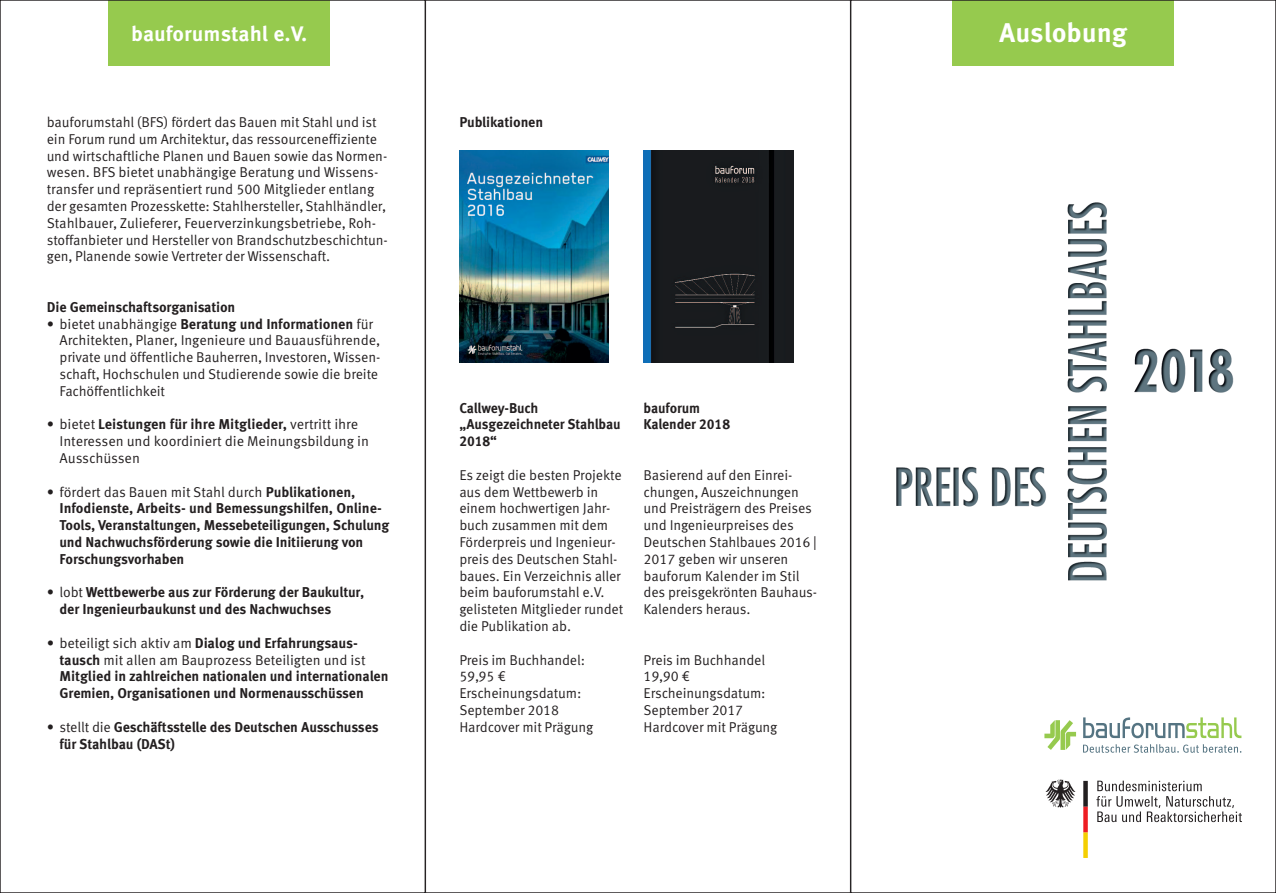
<style>
.page{position:relative;width:1276px;height:893px;background:#fff}
.page>*{position:absolute;margin:0;border:0;box-sizing:border-box;transform-origin:0 0}
.t1{font:700 27px "Meta Corr";letter-spacing:-.005em;color:#fff}
.t2{font:700 21px "Meta Corr";color:#fff}
.t3{font:14.25px/16.8px "Meta Corr";letter-spacing:-.01em;color:#231f20}
.t4{font:700 14.25px/16.8px "Meta Corr";letter-spacing:-.01em;color:#231f20}
.t5{font:700 14.25px/16.8px "Meta Corr";letter-spacing:-.01em;color:#231f20;scale:.95 1}
.s1{font-weight:700}
.s2{font-weight:400}
</style>
<div class="page">
<svg style="left:1045px;top:780px;width:30px;height:28px"></svg>
<svg style="left:1083px;top:781px;width:4px;height:77px"></svg>
<svg style="left:1096px;top:781px;width:146px;height:41px"></svg>
<div style="left:952px;top:0;width:222px;height:66px;background:#96ca4e"></div>
<svg style="left:1083px;top:717px;width:158px;height:21px"></svg>
<svg style="left:1083px;top:744px;width:158px;height:9px"></svg>
<svg style="left:1044px;top:720px;width:32px;height:30px"></svg>
<div style="left:108px;top:0;width:222px;height:66px;background:#96ca4e"></div>
<img style="left:896px;top:202px;width:338px;height:379px">
<img style="left:459px;top:150px;width:150px;height:212px">
<img style="left:643px;top:150px;width:150px;height:212px">
<h2 class="t2" style="left:131px;top:26px;width:178px">bauforumstahl e.V.</h2>
<h1 class="t1" style="left:999px;top:23px;width:130px">Auslobung</h1>
<p class="t3" style="left:47px;top:115px;width:342px">bauforumstahl (BFS) fördert das Bauen mit Stahl und ist ein Forum rund um Architektur, das ressourceneffiziente und wirtschaftliche Planen und Bauen sowie das Normen&shy;wesen. BFS bietet unabhängige Beratung und Wissens&shy;transfer und repräsentiert rund 500 Mitglieder entlang der gesamten Prozesskette: Stahlhersteller, Stahlhändler, Stahlbauer, Zulieferer, Feuerverzinkungsbetriebe, Roh&shy;stoffanbieter und Hersteller von Brandschutzbeschichtun&shy;gen, Planende sowie Vertreter der Wissenschaft.</p>
<p class="t4" style="left:47px;top:300px;width:190px">Die Gemeinschaftsorganisation</p>
<p class="t3" style="left:60px;top:317px;width:322px;text-indent:-13px">• bietet unabhängige <span class="s1">Beratung und Informationen</span> für Architekten, Planer, Ingenieure und Bauausführende, private und öffentliche Bauherren, Investoren, Wissen&shy;schaft, Hochschulen und Studierende sowie die breite Fachöffentlichkeit</p>
<p class="t3" style="left:60px;top:417px;width:311px;text-indent:-13px">• bietet <span class="s1">Leistungen für ihre Mitglieder,</span> vertritt ihre<br>Interessen und koordiniert die Meinungsbildung in<br>Ausschüssen</p>
<p class="t4" style="left:60px;top:485px;width:331px;text-indent:-13px"><span class="s2">• fördert das Bauen mit Stahl durch</span> Publikationen, Infodienste, Arbeits- und Bemessungshilfen, Online-Tools, Veranstaltungen, Messebeteiligungen, Schulung und Nachwuchsförderung sowie die Initiierung von Forschungsvorhaben</p>
<p class="t4" style="left:60px;top:585px;width:306px;text-indent:-13px"><span class="s2">• lobt</span> Wettbewerbe aus zur Förderung der Baukultur, der Ingenieurbaukunst und des Nachwuchses</p>
<p class="t4" style="left:60px;top:636px;width:330px;text-indent:-13px"><span class="s2">• beteiligt sich aktiv am</span> Dialog und Erfahrungsaus&shy;tausch <span class="s2">mit allen am Bauprozess Beteiligten und ist </span>Mitglied in zahlreichen nationalen und internationalen Gremien, Organisationen und Normenausschüssen</p>
<p class="t4" style="left:60px;top:720px;width:321px;text-indent:-13px"><span class="s2">• stellt die</span> Geschäftsstelle des Deutschen Ausschusses für Stahlbau (DASt)</p>
<p class="t4" style="left:459px;top:115px;width:85px">Publikationen</p>
<p class="t5" style="left:459px;top:401px;width:171px">Callwey-Buch „Ausgezeichneter Stahlbau<br>2018“</p>
<p class="t3" style="left:459px;top:468px;width:165px">Es zeigt die besten Projekte aus dem Wettbewerb in einem hochwertigen Jahr&shy;buch zusammen mit dem<br>Förderpreis und Ingenieur&shy;preis des Deutschen Stahl&shy;baues. Ein Verzeichnis aller beim bauforumstahl e.V. gelisteten Mitglieder rundet die Publikation ab.</p>
<p class="t3" style="left:459px;top:653px;width:135px">Preis im Buchhandel:<br>59,95 €<br>Erscheinungsdatum:<br>September 2018<br>Hardcover mit Prägung</p>
<p class="t5" style="left:643px;top:401px;width:93px">bauforum<br>Kalender 2018</p>
<p class="t3" style="left:643px;top:468px;width:175px">Basierend auf den Einrei&shy;chungen, Auszeichnungen und Preisträgern des Preises und Ingenieurpreises des<br>Deutschen Stahlbaues 2016 |<br>2017 geben wir unseren bauforum Kalender im Stil des preisgekrönten Bauhaus-<br>Kalenders heraus.</p>
<p class="t3" style="left:643px;top:653px;width:135px">Preis im Buchhandel<br>19,90 €<br>Erscheinungsdatum:<br>September 2017<br>Hardcover mit Prägung</p>
</div>
